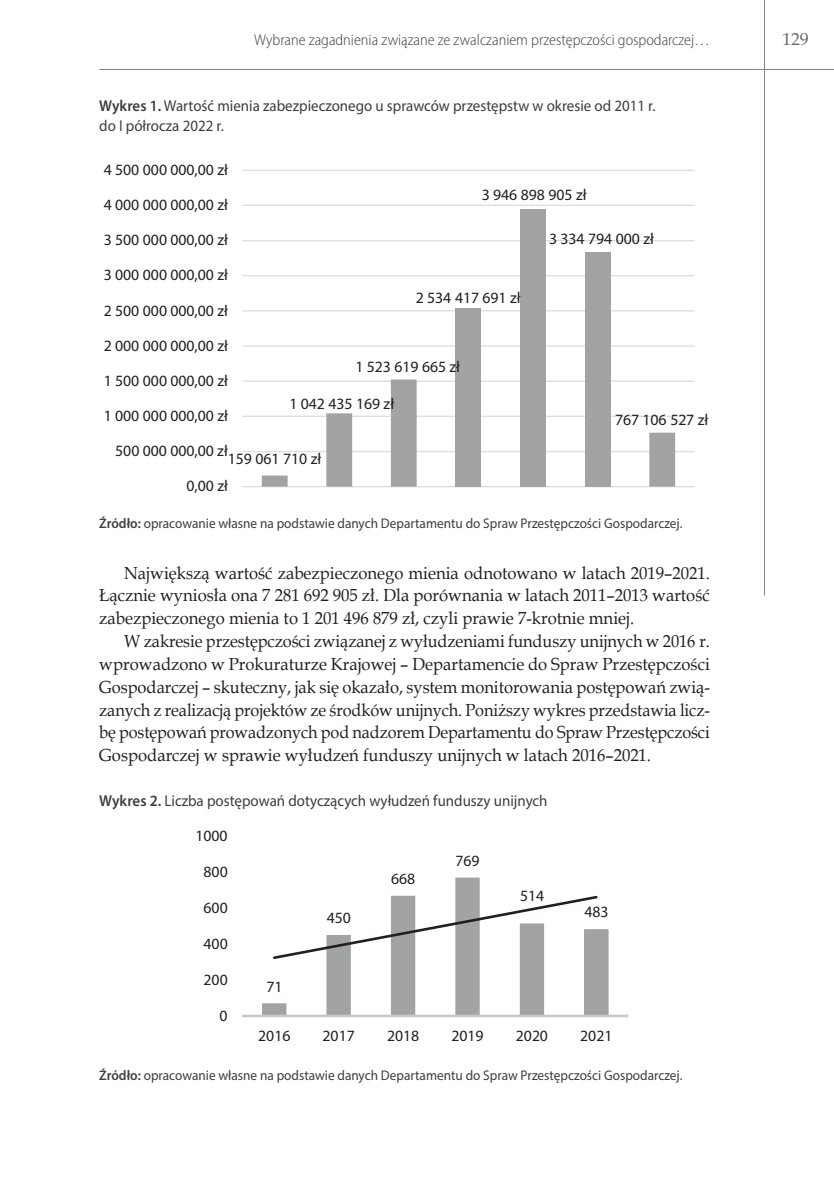
<style>
.page{position:relative;width:834px;height:1191px;background:#fff}
.page>*{position:absolute;margin:0;border:0;box-sizing:border-box;transform-origin:0 0}
.t1{font:17.5px/22.8px "Book Antiqua";color:#231f20;text-align:justify;scale:.94 1}
.t2{font:17.5px/22.8px "Book Antiqua";color:#231f20;text-align:justify;scale:.95 1}
.t3{font:17.5px "Book Antiqua";color:#69696c}
.t4{font:15.75px "Myriad Pro";letter-spacing:-.005em;color:#231f20}
.t5{font:15.75px/20.1px "Myriad Pro";color:#3e3e3f;scale:.95 1}
.t6{font:300 semi-condensed 15.75px "Myriad Pro";color:#3e3e3f}
.t7{font:14px "Myriad Pro";color:#3e3e3f;scale:.95 1}
.s1{font-weight:600}
</style>
<div class="page">
<hr style="left:764px;top:0;width:1px;height:595px;background:#808285">
<hr style="left:99px;top:69px;width:734px;height:1px;background:#808285">
<hr style="left:242px;top:486px;width:452px;height:1px;background:#dcdddf">
<hr style="left:242px;top:451px;width:452px;height:1px;background:#dcdddf">
<hr style="left:242px;top:415px;width:452px;height:2px;background:#dcdddf">
<hr style="left:242px;top:380px;width:452px;height:2px;background:#dcdddf">
<hr style="left:242px;top:345px;width:452px;height:2px;background:#dcdddf">
<hr style="left:242px;top:310px;width:452px;height:1px;background:#dcdddf">
<hr style="left:242px;top:275px;width:452px;height:1px;background:#dcdddf">
<hr style="left:242px;top:240px;width:452px;height:1px;background:#dcdddf">
<hr style="left:242px;top:205px;width:452px;height:1px;background:#dcdddf">
<hr style="left:242px;top:170px;width:452px;height:1px;background:#dcdddf">
<div style="left:455px;top:308px;width:26px;height:178px;background:#a2a3a3"></div>
<div style="left:520px;top:209px;width:26px;height:277px;background:#a2a3a3"></div>
<div style="left:584px;top:252px;width:26px;height:234px;background:#a2a3a3"></div>
<svg style="left:262px;top:379px;width:413px;height:107px"></svg>
<svg style="left:262px;top:877px;width:346px;height:137px"></svg>
<hr style="left:242px;top:1014px;width:386px;height:3px;background:#c7c8ca">
<svg style="left:271px;top:894px;width:328px;height:66px"></svg>
<p class="t6" style="left:254px;top:30px;width:457px">Wybrane zagadnienia związane ze zwalczaniem przestępczości gospodarczej…</p>
<p class="t3" style="left:782px;top:27px;width:28px">129</p>
<p class="t5" style="left:99px;top:95px;width:587px"><span class="s1">Wykres 1.</span> Wartość mienia zabezpieczonego u sprawców przestępstw w okresie od 2011 r. do I półrocza 2022 r.</p>
<p class="t4" style="left:104px;top:160px;width:126px">4 500 000 000,00 zł</p>
<p class="t4" style="left:104px;top:195px;width:126px">4 000 000 000,00 zł</p>
<p class="t4" style="left:104px;top:230px;width:126px">3 500 000 000,00 zł</p>
<p class="t4" style="left:104px;top:265px;width:126px">3 000 000 000,00 zł</p>
<p class="t4" style="left:104px;top:300px;width:126px">2 500 000 000,00 zł</p>
<p class="t4" style="left:104px;top:336px;width:126px">2 000 000 000,00 zł</p>
<p class="t4" style="left:104px;top:371px;width:126px">1 500 000 000,00 zł</p>
<p class="t4" style="left:104px;top:406px;width:126px">1 000 000 000,00 zł</p>
<p class="t4" style="left:482px;top:185px;width:106px">3 946 898 905 zł</p>
<p class="t4" style="left:549px;top:229px;width:106px">3 334 794 000 zł</p>
<p class="t4" style="left:416px;top:288px;width:106px">2 534 417 691 zł</p>
<p class="t4" style="left:355px;top:357px;width:106px">1 523 619 665 zł</p>
<p class="t4" style="left:289px;top:394px;width:106px">1 042 435 169 zł</p>
<p class="t4" style="left:615px;top:410px;width:95px">767 106 527 zł</p>
<p class="t4" style="left:115px;top:441px;width:114px">500 000 000,00 zł</p>
<p class="t4" style="left:228px;top:449px;width:95px">159 061 710 zł</p>
<p class="t4" style="left:186px;top:476px;width:43px">0,00 zł</p>
<p class="t7" style="left:99px;top:514px;width:615px"><span class="s1">Źródło:</span> opracowanie własne na podstawie danych Departamentu do Spraw Przestępczości Gospodarczej.</p>
<p class="t2" style="left:99px;top:561px;width:644px;text-indent:25px">Największą wartość zabezpieczonego mienia odnotowano w latach 2019–2021.<br>Łącznie wyniosła ona 7 281 692 905 zł. Dla porównania w latach 2011–2013 wartość zabezpieczonego mienia to 1 201 496 879 zł, czyli prawie 7-krotnie mniej.</p>
<p class="t1" style="left:99px;top:629px;width:651px;text-indent:25px">W zakresie przestępczości związanej z wyłudzeniami funduszy unijnych w 2016 r. wprowadzono w Prokuraturze Krajowej – Departamencie do Spraw Przestępczości Gospodarczej – skuteczny, jak się okazało, system monitorowania postępowań zwią&shy;zanych z realizacją projektów ze środków unijnych. Poniższy wykres przedstawia licz&shy;bę postępowań prowadzonych pod nadzorem Departamentu do Spraw Przestępczości Gospodarczej w sprawie wyłudzeń funduszy unijnych w latach 2016–2021.</p>
<p class="t5" style="left:99px;top:790px;width:473px"><span class="s1">Wykres 2.</span> Liczba postępowań dotyczących wyłudzeń funduszy unijnych</p>
<p class="t4" style="left:195px;top:825px;width:34px">1000</p>
<p class="t4" style="left:203px;top:861px;width:26px">800</p>
<p class="t4" style="left:203px;top:897px;width:26px">600</p>
<p class="t4" style="left:203px;top:933px;width:26px">400</p>
<p class="t4" style="left:203px;top:969px;width:26px">200</p>
<p class="t4" style="left:220px;top:1005px;width:10px">0</p>
<p class="t4" style="left:266px;top:976px;width:18px">71</p>
<p class="t4" style="left:327px;top:908px;width:26px">450</p>
<p class="t4" style="left:391px;top:869px;width:26px">668</p>
<p class="t4" style="left:455px;top:850px;width:26px">769</p>
<p class="t4" style="left:520px;top:886px;width:26px">514</p>
<p class="t4" style="left:584px;top:902px;width:26px">483</p>
<p class="t4" style="left:258px;top:1026px;width:34px">2016</p>
<p class="t4" style="left:322px;top:1026px;width:34px">2017</p>
<p class="t4" style="left:387px;top:1026px;width:34px">2018</p>
<p class="t4" style="left:451px;top:1026px;width:34px">2019</p>
<p class="t4" style="left:515px;top:1026px;width:34px">2020</p>
<p class="t4" style="left:580px;top:1026px;width:34px">2021</p>
<p class="t7" style="left:99px;top:1067px;width:615px"><span class="s1">Źródło:</span> opracowanie własne na podstawie danych Departamentu do Spraw Przestępczości Gospodarczej.</p>
</div>
